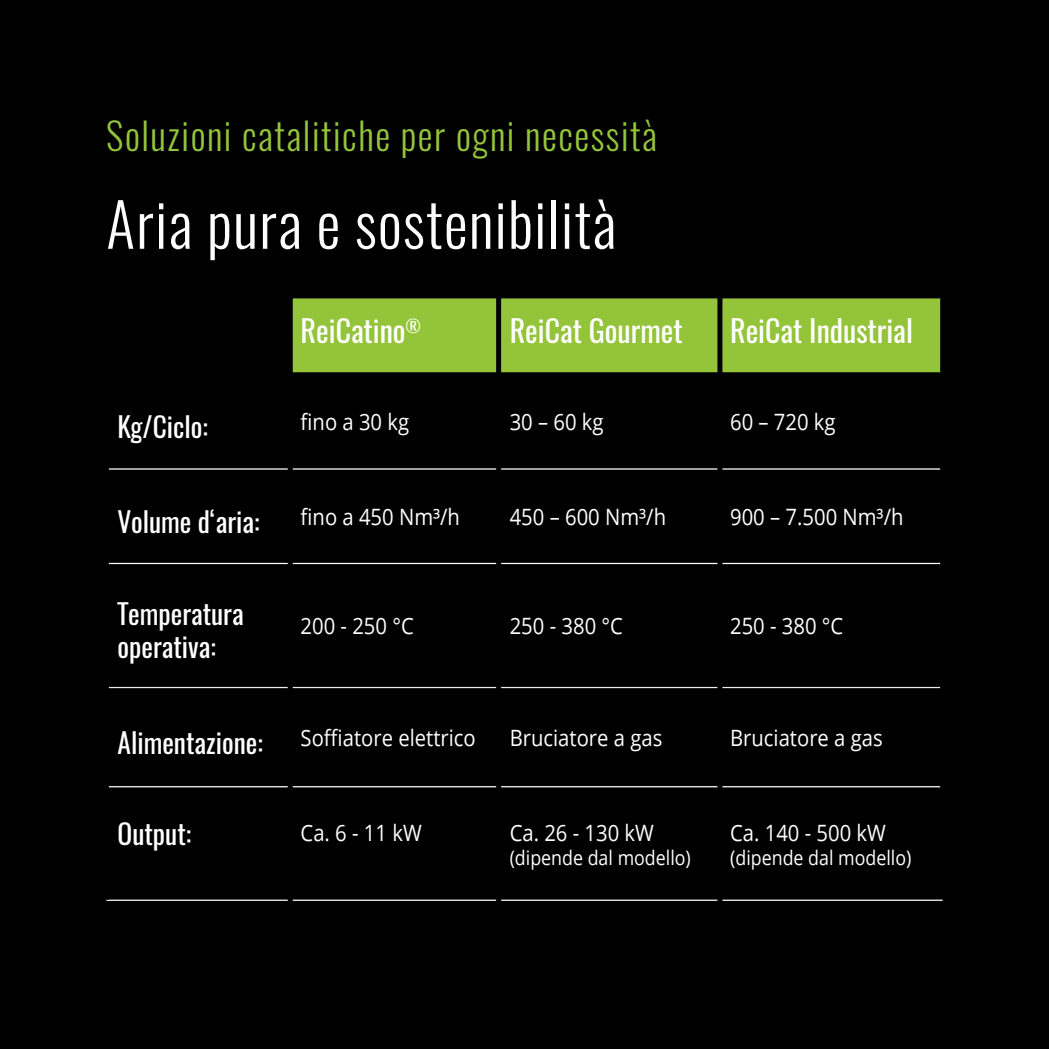
<style>
.page{position:relative;width:1049px;height:1049px;background:#000}
.page>*{position:absolute;margin:0;border:0;box-sizing:border-box;transform-origin:0 0}
.t1{font:300 60px "Oswald";letter-spacing:.02em;color:#fdfdfd}
.t2{font:300 37.5px "Oswald";letter-spacing:.04em;color:#94c43a}
.t3{font:30px "Oswald";color:#fff}
.t4{font:27.5px/33px "Oswald";color:#fff}
.t5{font:22.5px "Open Sans";color:#fff;scale:.9 1}
.t6{font:20px "Open Sans";color:#fff;scale:.89 1}
.t7{font:20px "Open Sans";color:#fff;scale:.9 1}
</style>
<div class="page">
<div style="left:293px;top:298px;width:647px;height:74px;background:#94c43a"></div>
<hr style="left:109px;top:468px;width:182px;height:2px;background:#fff">
<hr style="left:291px;top:468px;width:209px;height:2px;background:#fff">
<hr style="left:500px;top:468px;width:220px;height:2px;background:#fff">
<hr style="left:720px;top:468px;width:220px;height:2px;background:#fff">
<hr style="left:109px;top:563px;width:182px;height:1px;background:#fff">
<hr style="left:291px;top:563px;width:209px;height:1px;background:#fff">
<hr style="left:500px;top:563px;width:220px;height:1px;background:#fff">
<hr style="left:720px;top:563px;width:220px;height:1px;background:#fff">
<hr style="left:291px;top:899px;width:209px;height:2px;background:#fff">
<hr style="left:500px;top:899px;width:220px;height:2px;background:#fff">
<hr style="left:720px;top:899px;width:223px;height:2px;background:#fff">
<hr style="left:109px;top:687px;width:182px;height:1px;background:#ebebeb">
<hr style="left:291px;top:687px;width:209px;height:1px;background:#ebebeb">
<hr style="left:500px;top:687px;width:220px;height:1px;background:#ebebeb">
<hr style="left:720px;top:687px;width:220px;height:1px;background:#ebebeb">
<hr style="left:291px;top:786px;width:209px;height:1px;background:#fff">
<hr style="left:500px;top:786px;width:220px;height:1px;background:#fff">
<hr style="left:720px;top:786px;width:220px;height:1px;background:#fff">
<hr style="left:109px;top:786px;width:182px;height:1px;background:#fff">
<hr style="left:106px;top:899px;width:185px;height:2px;background:#fff">
<div style="left:717px;top:289px;width:5px;height:643px;background:#000"></div>
<div style="left:496px;top:289px;width:5px;height:643px;background:#000"></div>
<div style="left:288px;top:289px;width:5px;height:643px;background:#000"></div>
<h2 class="t2" style="left:106px;top:102px;width:552px">Soluzioni catalitiche per ogni necessità</h2>
<h1 class="t1" style="left:106px;top:171px;width:511px">Aria pura e sostenibilità</h1>
<h3 class="t3" style="left:301px;top:304px;width:122px">ReiCatino<sup>®</sup></h3>
<h3 class="t3" style="left:510px;top:304px;width:175px">ReiCat Gourmet</h3>
<h3 class="t3" style="left:730px;top:304px;width:184px">ReiCat Industrial</h3>
<p class="t4" style="left:118px;top:407px;width:92px">Kg/Ciclo:</p>
<p class="t5" style="left:301px;top:406px;width:122px">fino a 30 kg</p>
<p class="t5" style="left:510px;top:406px;width:106px">30 – 60 kg</p>
<p class="t5" style="left:730px;top:406px;width:119px">60 – 720 kg</p>
<p class="t4" style="left:118px;top:502px;width:144px">Volume d‘aria:</p>
<p class="t5" style="left:301px;top:501px;width:179px">fino a 450 Nm³/h</p>
<p class="t5" style="left:510px;top:501px;width:175px">450 – 600 Nm³/h</p>
<p class="t5" style="left:730px;top:501px;width:194px">900 – 7.500 Nm³/h</p>
<p class="t4" style="left:118px;top:595px;width:128px">Temperatura operativa:</p>
<p class="t5" style="left:301px;top:610px;width:127px">200 - 250 °C</p>
<p class="t5" style="left:510px;top:610px;width:127px">250 - 380 °C</p>
<p class="t5" style="left:730px;top:610px;width:127px">250 - 380 °C</p>
<p class="t4" style="left:118px;top:723px;width:147px">Alimentazione:</p>
<p class="t5" style="left:301px;top:722px;width:196px">Soffiatore elettrico</p>
<p class="t5" style="left:510px;top:722px;width:171px">Bruciatore a gas</p>
<p class="t5" style="left:730px;top:722px;width:171px">Bruciatore a gas</p>
<p class="t4" style="left:118px;top:814px;width:75px">Output:</p>
<p class="t5" style="left:301px;top:817px;width:136px">Ca. 6 - 11 kW</p>
<p class="t5" style="left:510px;top:817px;width:162px">Ca. 26 - 130 kW</p>
<p class="t6" style="left:510px;top:844px;width:205px">(dipende dal modello)</p>
<p class="t5" style="left:730px;top:817px;width:175px">Ca. 140 - 500 kW</p>
<p class="t7" style="left:730px;top:844px;width:203px">(dipende dal modello)</p>
</div>
